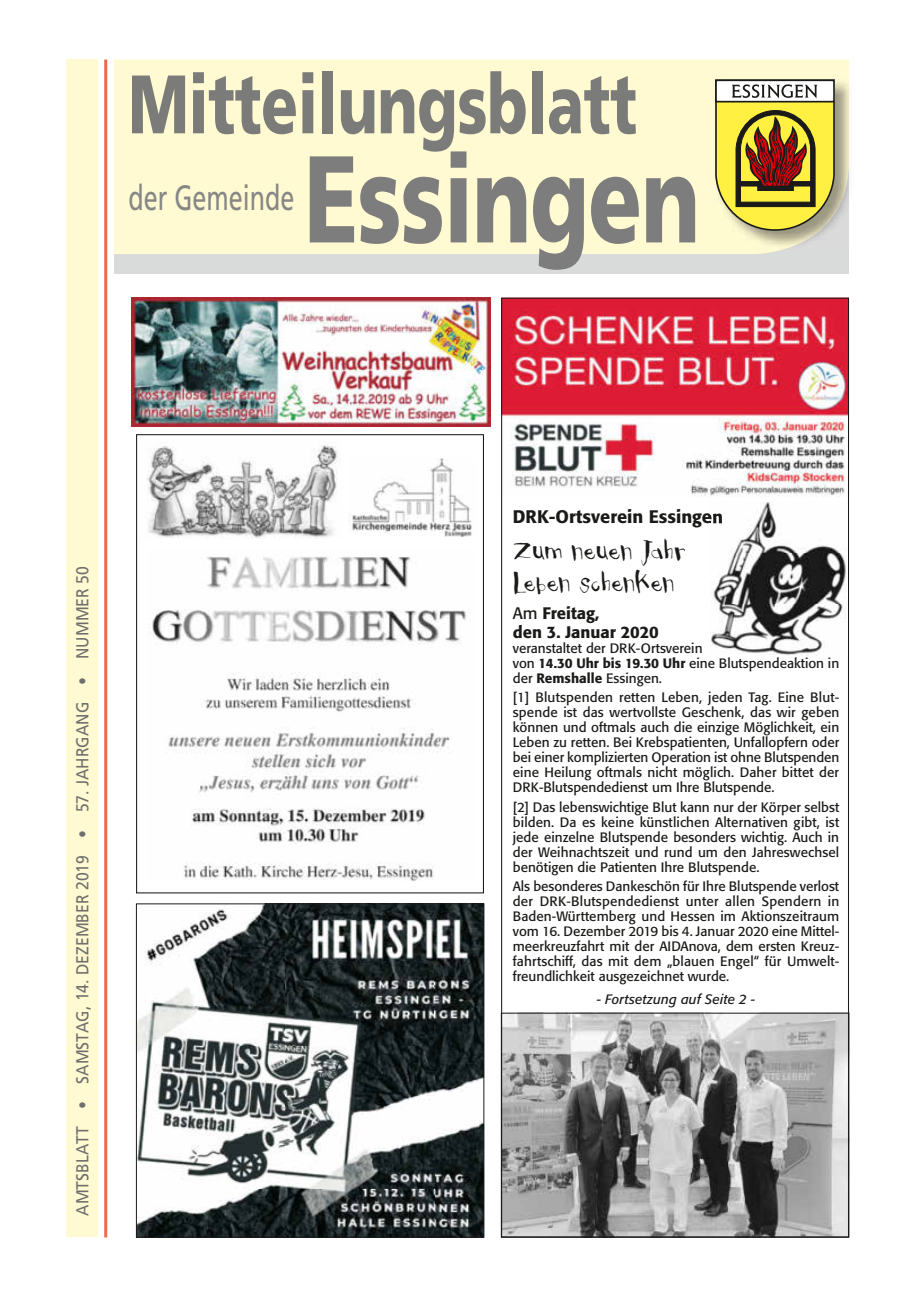
<style>
.page{position:relative;width:915px;height:1297px;background:#fff}
.page>*{position:absolute;margin:0;border:0;box-sizing:border-box;transform-origin:0 0}
.t1{font:900 123.3px "Frutiger";letter-spacing:-.01em;color:#7d7d7d;scale:.71 1}
.t2{font:900 82.8px "Frutiger";letter-spacing:-.005em;color:#7b7b7a;scale:.73 1}
.t3{font:35.1px "Frutiger";color:#868786;scale:.71 1}
.t4{font:28.5px/31.5px "Clubhouse";letter-spacing:-.02em;color:#1a1a18}
.t5{font:500 18px "Formata";color:#1a1a18}
.t6{font:17.4px "Frutiger";color:#6f6f6e;scale:.91 1}
.t7{font:500 16.5px/19.5px "Formata";color:#1a1a18}
.t8{font:13.5px/15px "Formata";color:#1a1a18;text-align:justify}
.t9{font:italic 13.5px "Formata";letter-spacing:.01em;color:#1a1a18}
.s1{font-weight:400}
.s2{font-weight:500}
</style>
<div class="page">
<div style="left:115px;top:70px;width:733px;height:204px;background:#d9dada"></div>
<div style="left:114px;top:60px;width:734px;height:194px;background:#fffad1"></div>
<hr style="left:104px;top:60px;width:3px;height:1177px;background:#ed694a">
<div style="left:66px;top:60px;width:32px;height:1177px;background:#fffad1"></div>
<img style="left:714px;top:79px;width:135px;height:170px">
<img style="left:784px;top:160px;width:64px;height:89px">
<svg style="left:714px;top:79px;width:121px;height:153px;background:#bda852"></svg>
<img style="left:131px;top:298px;width:359px;height:128px">
<img style="left:147px;top:445px;width:191px;height:94px">
<img style="left:348px;top:459px;width:124px;height:77px">
<img style="left:152px;top:555px;width:315px;height:326px">
<div style="left:136px;top:434px;width:348px;height:459px;border:1px solid #1a1a18"></div>
<img style="left:185px;top:1237px;width:249px;height:1px">
<img style="left:138px;top:906px;width:344px;height:329px">
<div style="left:136px;top:904px;width:348px;height:333px;border:1px solid #1a1a18"></div>
<svg style="left:501px;top:298px;width:347px;height:939px"></svg>
<img style="left:710px;top:502px;width:137px;height:154px">
<img style="left:847px;top:502px;width:1px;height:154px">
<img style="left:710px;top:509px;width:11px;height:19px">
<h2 class="t2" style="left:128px;top:54px;width:698px">Mitteilungsblatt</h2>
<h3 class="t3" style="left:128px;top:177px;width:235px">der Gemeinde</h3>
<h1 class="t1" style="left:304px;top:125px;width:558px">Essingen</h1>
<p class="t6" style="left:72px;top:1216px;width:715px;rotate:-90deg">AMTSBLATT • SAMSTAG, 14. DEZEMBER 2019 • 57. JAHRGANG • NUMMER 50</p>
<h3 class="t5" style="left:512px;top:506px;width:211px">DRK-Ortsverein Essingen</h3>
<h3 class="t4" style="left:512px;top:535px;width:175px">Zum neuen Jahr<br>Leben schenken</h3>
<p class="t7" style="left:512px;top:603px;width:147px"><span class="s1">Am</span> Freitag,<br>den 3. Januar 2020</p>
<p class="t8" style="left:512px;top:641px;width:328px;text-align:left">veranstaltet der DRK-Ortsverein<br>von <span class="s2">14.30 Uhr bis 19.30 Uhr</span> eine Blutspendeaktion in der <span class="s2">Remshalle</span> Essingen.</p>
<p class="t8" style="left:512px;top:690px;width:328px">[1] Blutspenden retten Leben, jeden Tag. Eine Blut&shy;spende ist das wertvollste Geschenk, das wir geben können und oftmals auch die einzige Möglichkeit, ein Leben zu retten. Bei Krebspatienten, Unfallopfern oder bei einer komplizierten Operation ist ohne Blutspenden eine Heilung oftmals nicht möglich. Daher bittet der DRK-Blutspendedienst um Ihre Blutspende.</p>
<p class="t8" style="left:512px;top:799px;width:328px">[2] Das lebenswichtige Blut kann nur der Körper selbst bilden. Da es keine künstlichen Alternativen gibt, ist jede einzelne Blutspende besonders wichtig. Auch in der Weihnachtszeit und rund um den Jahreswechsel benötigen die Patienten Ihre Blutspende.</p>
<p class="t8" style="left:512px;top:878px;width:328px">Als besonderes Dankeschön für Ihre Blutspende verlost der DRK-Blutspendedienst unter allen Spendern in Baden-Württemberg und Hessen im Aktionszeitraum vom 16. Dezember 2019 bis 4. Januar 2020 eine Mittel&shy;meerkreuzfahrt mit der AIDAnova, dem ersten Kreuz&shy;fahrtschiff, das mit dem „blauen Engel“ für Umwelt&shy;freundlichkeit ausgezeichnet wurde.</p>
<p class="t9" style="left:596px;top:991px;width:160px">- Fortsetzung auf Seite 2 -</p>
</div>
